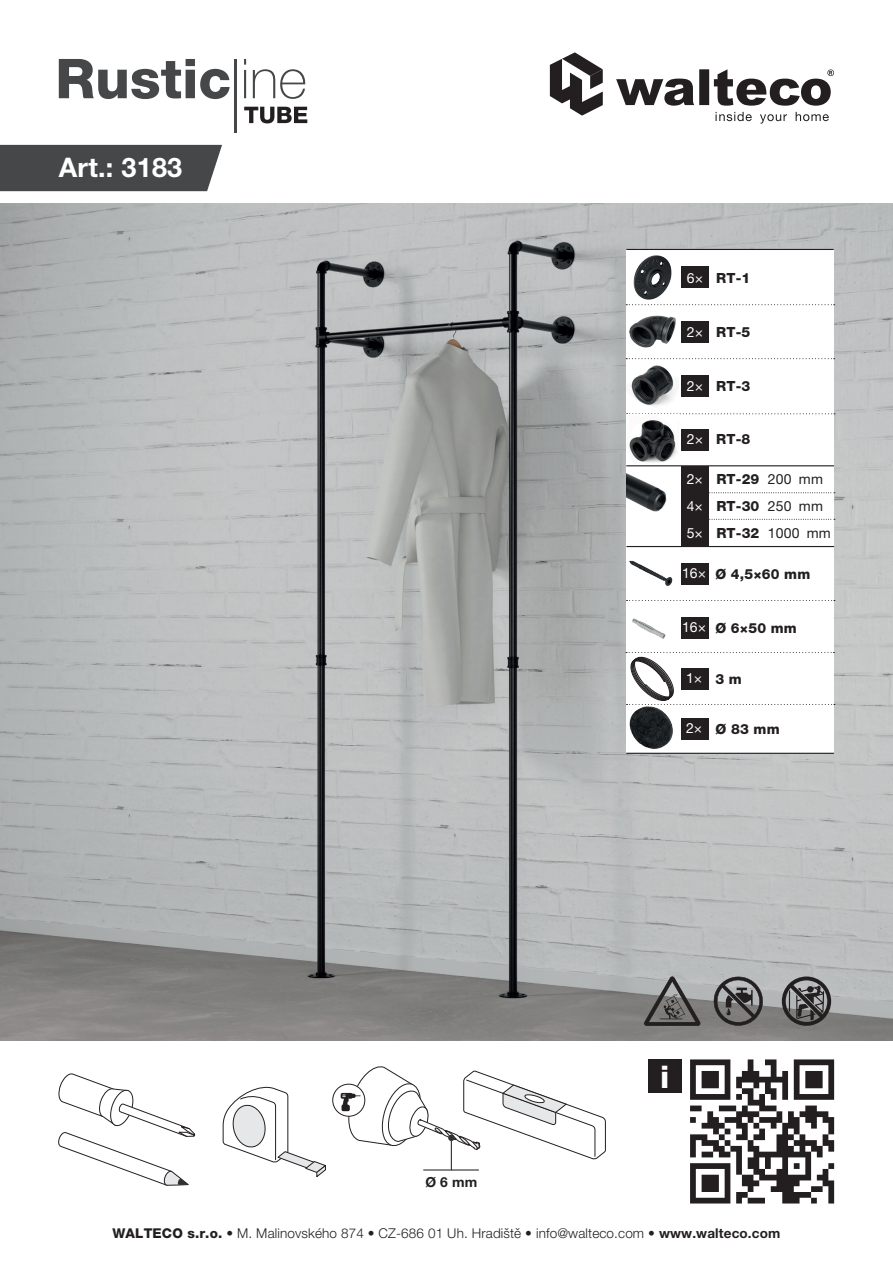
<style>
.page{position:relative;width:893px;height:1263px;background:#fff}
.page>*{position:absolute;margin:0;border:0;box-sizing:border-box;transform-origin:0 0}
.t1{font:31.2px "Helvetica Neue CE Heavy";color:#fff}
.t2{font:700 27px "Helvetica Neue CE";letter-spacing:.01em;color:#fff}
.t3{font:13.95px/27px "Helvetica Neue CE Heavy";letter-spacing:.01em;color:#231f20;text-align:justify}
.t4{font:13.95px/27px "Helvetica Neue CE";color:#fff;text-align:justify}
.t5{font:13.95px/27px "Helvetica Neue CE";letter-spacing:.01em;color:#231f20}
.t6{font:700 13.8px "Helvetica Neue CE";color:#231f20}
.t7{font:13.5px "Helvetica Neue CE Light";letter-spacing:.01em;color:#231f20}
.s1{font-family:"Helvetica Neue CE";color:#fff}
.s2{font-family:"Helvetica Neue CE Heavy";color:#231f20}
.s3{font-family:"Helvetica Neue CE Heavy"}
.s4{font-family:"Helvetica Neue CE";font-weight:700}
</style>
<div class="page">
<img style="left:0;top:204px;width:893px;height:837px">
<svg style="left:550px;top:52px;width:284px;height:72px"></svg>
<svg style="left:59px;top:59px;width:171px;height:40px"></svg>
<hr style="left:235px;top:59px;width:2px;height:73px;background:#464748">
<hr style="left:244px;top:70px;width:2px;height:28px;background:#464748">
<svg style="left:244px;top:59px;width:2px;height:6px"></svg>
<svg style="left:253px;top:69px;width:53px;height:30px"></svg>
<svg style="left:244px;top:107px;width:63px;height:16px"></svg>
<div style="left:0;top:145px;width:222px;height:46px;background:#464748"></div>
<div style="left:626px;top:249px;width:208px;height:504px;background:#fff"></div>
<div style="left:681px;top:321px;width:28px;height:22px;background:#231f20"></div>
<div style="left:681px;top:266px;width:28px;height:22px;background:#231f20"></div>
<div style="left:681px;top:375px;width:28px;height:22px;background:#231f20"></div>
<div style="left:681px;top:429px;width:28px;height:22px;background:#231f20"></div>
<img style="left:626px;top:255px;width:54px;height:152px">
<svg style="left:626px;top:358px;width:209px;height:1px"></svg>
<svg style="left:627px;top:413px;width:208px;height:1px"></svg>
<svg style="left:626px;top:304px;width:209px;height:1px"></svg>
<svg style="left:679px;top:600px;width:156px;height:1px"></svg>
<hr style="left:626px;top:249px;width:208px;height:1px;background:#231f20">
<hr style="left:626px;top:465px;width:208px;height:1px;background:#231f20">
<svg style="left:626px;top:652px;width:209px;height:53px"></svg>
<div style="left:681px;top:562px;width:28px;height:22px;background:#231f20"></div>
<div style="left:681px;top:617px;width:28px;height:22px;background:#231f20"></div>
<div style="left:681px;top:718px;width:28px;height:22px;background:#231f20"></div>
<hr style="left:626px;top:753px;width:208px;height:1px;background:#231f20">
<img style="left:626px;top:466px;width:49px;height:46px">
<div style="left:681px;top:466px;width:28px;height:80px;background:#231f20"></div>
<svg style="left:709px;top:492px;width:126px;height:1px"></svg>
<svg style="left:709px;top:519px;width:126px;height:1px"></svg>
<hr style="left:626px;top:546px;width:208px;height:1px;background:#231f20">
<svg style="left:222px;top:1086px;width:104px;height:92px"></svg>
<svg style="left:58px;top:1073px;width:138px;height:113px"></svg>
<svg style="left:333px;top:1084px;width:32px;height:32px"></svg>
<div style="left:332px;top:1084px;width:33px;height:32px;border:1px solid #231f20;border-radius:50%"></div>
<hr style="left:424px;top:1169px;width:54px;height:1px;background:#312f30">
<hr style="left:451px;top:1138px;width:1px;height:32px;background:#312f30">
<svg style="left:341px;top:1066px;width:265px;height:94px"></svg>
<div style="left:648px;top:1059px;width:33px;height:34px;background:#231f20"></div>
<svg style="left:690px;top:1059px;width:144px;height:144px"></svg>
<img style="left:629px;top:704px;width:44px;height:45px">
<img style="left:624px;top:546px;width:55px;height:55px">
<img style="left:632px;top:618px;width:34px;height:21px">
<img style="left:629px;top:420px;width:48px;height:43px">
<svg style="left:644px;top:976px;width:56px;height:50px;background:#787877"></svg>
<svg style="left:782px;top:976px;width:49px;height:50px;background:#696869"></svg>
<svg style="left:709px;top:973px;width:60px;height:58px;background:#7b7a7a"></svg>
<h2 class="t2" style="left:59px;top:152px;width:125px">Art.: 3183</h2>
<p class="t6" style="left:425px;top:1174px;width:53px">Ø 6 mm</p>
<p class="t4" style="left:687px;top:264px;width:18px">6×</p>
<p class="t3" style="left:716px;top:265px;width:36px">RT-1</p>
<p class="t4" style="left:687px;top:318px;width:18px">2×</p>
<p class="t3" style="left:716px;top:319px;width:36px">RT-5</p>
<p class="t4" style="left:687px;top:372px;width:18px">2×</p>
<p class="t3" style="left:716px;top:372px;width:36px">RT-3</p>
<p class="t4" style="left:687px;top:426px;width:18px">2×</p>
<p class="t3" style="left:716px;top:426px;width:36px">RT-8</p>
<p class="t3" style="left:716px;top:466px;width:45px">RT-29<br>RT-30<br>RT-32</p>
<p class="t4" style="left:687px;top:466px;width:18px">2× 4× 5×</p>
<p class="t5" style="left:768px;top:466px;width:64px">200 mm<br>250 mm<br>1000 mm</p>
<p class="t3" style="left:682px;top:560px;width:130px"><span class="s1">16×</span> Ø 4,5×60 mm</p>
<p class="t3" style="left:682px;top:615px;width:116px"><span class="s1">16×</span> Ø 6×50 mm</p>
<p class="t4" style="left:686px;top:665px;width:57px">1× <span class="s2">3 m</span></p>
<p class="t3" style="left:686px;top:716px;width:95px"><span class="s1">2×</span> Ø 83 mm</p>
<h1 class="t1" style="left:660px;top:1059px;width:11px">i</h1>
<p class="t7" style="left:113px;top:1225px;width:669px"><span class="s3">WALTECO s.r.o.</span> • M. Malinovského 874 • CZ-686 01 Uh. Hradiště • info@walteco.com • <span class="s4">www.walteco.com</span></p>
</div>
